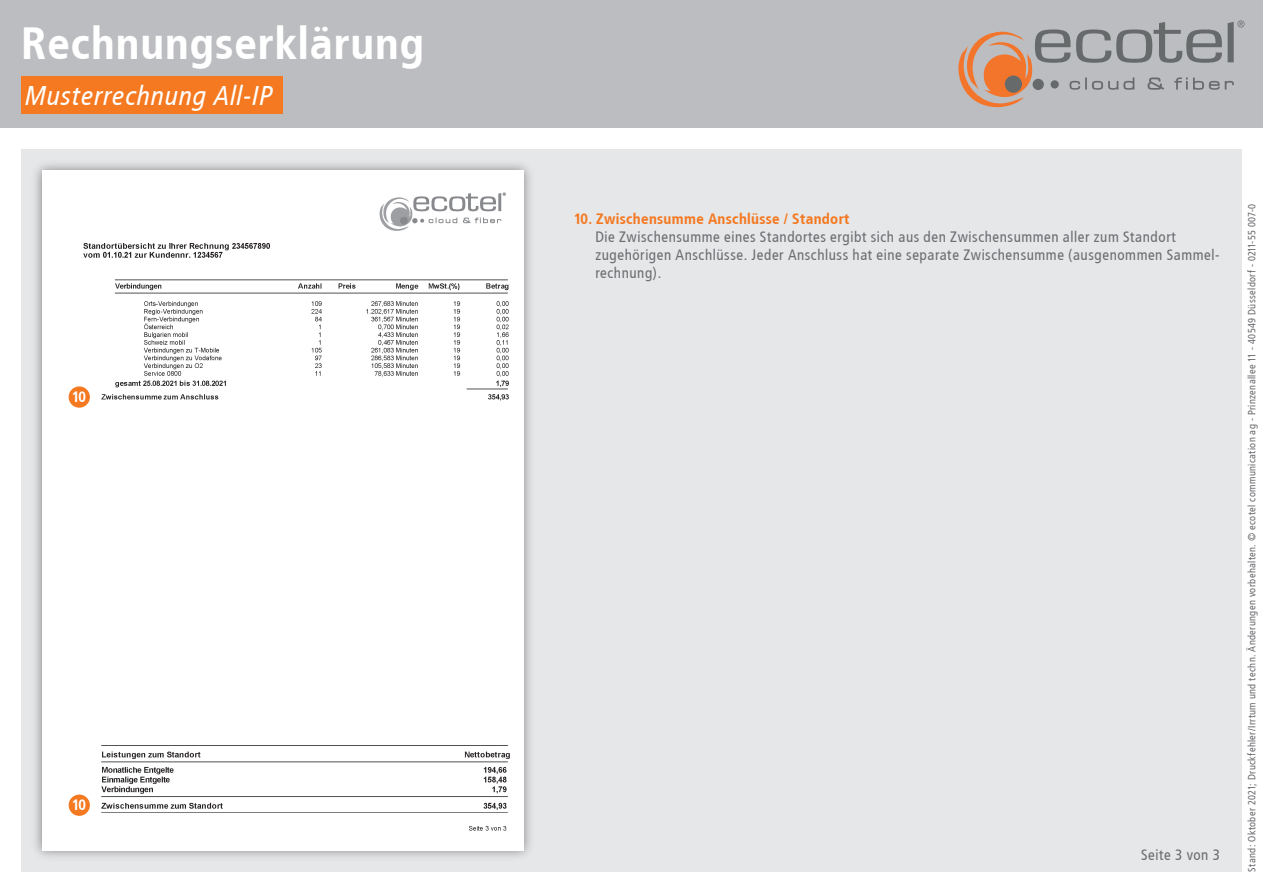
<style>
.page{position:relative;width:1263px;height:893px;background:#fff}
.page>*{position:absolute;margin:0;border:0;box-sizing:border-box;transform-origin:0 0}
.t1{font:700 45px "Transit";color:#fff}
.t2{font:italic 27px "Transit";color:#fff}
.t3{font:15px/18px "Transit";color:#6c6d70}
.t4{font:700 15px "Transit";color:#f47921}
.t5{font:700 15px "Transit";color:#fff}
.t6{font:10.5px "Transit";color:#6c6d70}
</style>
<div class="page">
<div style="left:21px;top:149px;width:1221px;height:723px;background:#e6e7e9"></div>
<div style="left:0;top:0;width:1263px;height:128px;background:#bcbdc0"></div>
<img style="left:35px;top:164px;width:496px;height:693px">
<div style="left:43px;top:170px;width:481px;height:680px;background:#fff"></div>
<div style="left:69px;top:795px;width:21px;height:21px;background:#f47921;border-radius:50%"></div>
<div style="left:69px;top:386px;width:21px;height:22px;background:#f47921;border-radius:50%"></div>
<div style="left:21px;top:77px;width:262px;height:37px;background:#f47921"></div>
<svg style="left:958px;top:20px;width:286px;height:87px"></svg>
<h1 class="t1" style="left:21px;top:17px;width:405px">Rechnungserklärung</h1>
<h2 class="t2" style="left:24px;top:80px;width:250px">Musterrechnung All-IP</h2>
<p class="t5" style="left:72px;top:388px;width:16px">10</p>
<p class="t5" style="left:72px;top:796px;width:16px">10</p>
<p class="t4" style="left:574px;top:210px;width:277px">10. Zwischensumme Anschlüsse / Standort</p>
<p class="t3" style="left:595px;top:228px;width:626px">Die Zwischensumme eines Standortes ergibt sich aus den Zwischensummen aller zum Standort zugehörigen Anschlüsse. Jeder Anschluss hat eine separate Zwischensumme (ausgenommen Sammel&shy;rechnung).</p>
<p class="t3" style="left:1141px;top:845px;width:81px">Seite 3 von 3</p>
<p class="t6" style="left:1246px;top:871px;width:669px;rotate:-90deg">Stand: Oktober 2021; Druckfehler/Irrtum und techn. Änderungen vorbehalten. © ecotel communication ag - Prinzenallee 11 - 40549 Düsseldorf - 0211-55 007-0</p>
</div>
